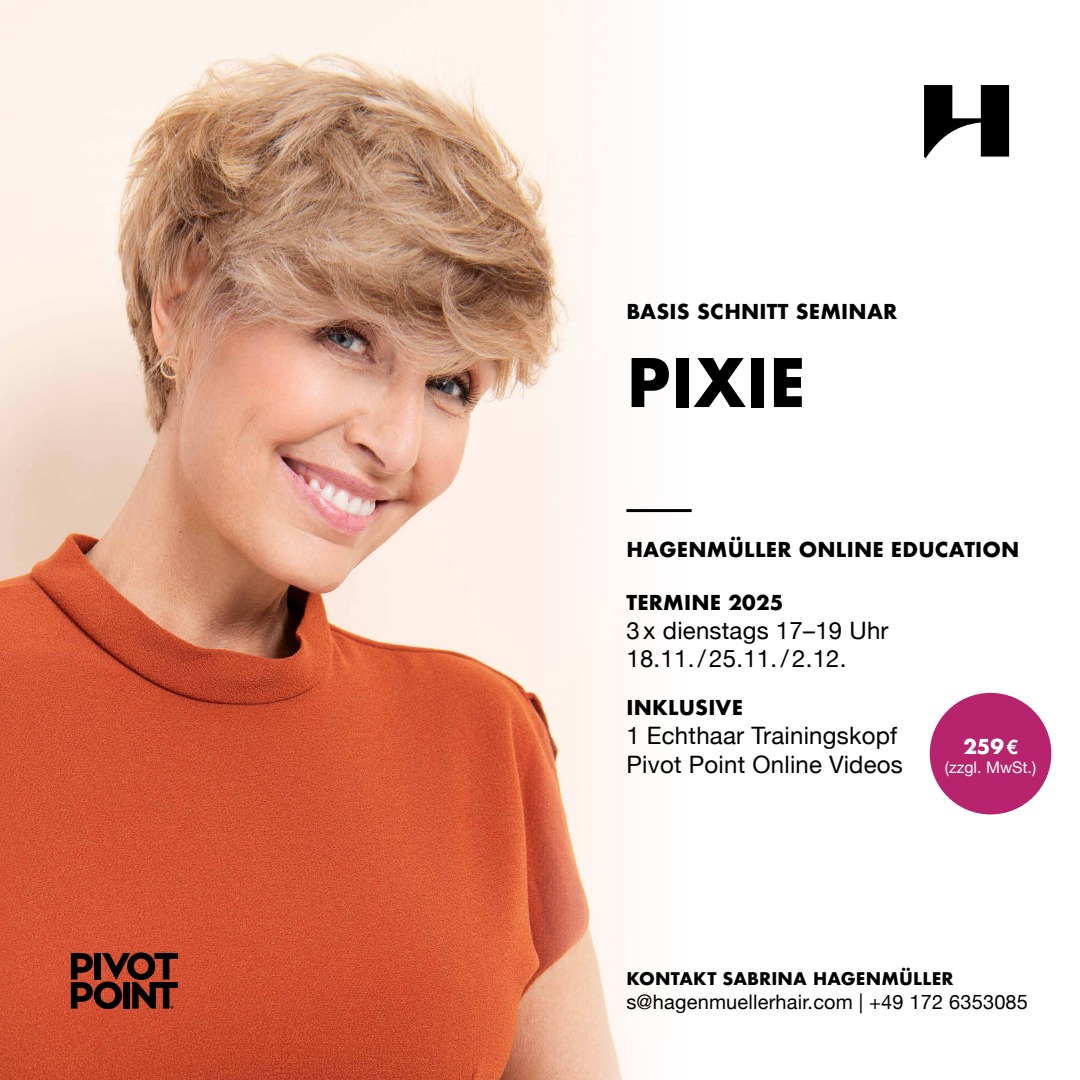
<style>
.page{position:relative;width:1080px;height:1080px;background:#fff}
.page>*{position:absolute;margin:0;border:0;box-sizing:border-box;transform-origin:0 0}
.t1{font:700 65px "Futura";color:#000}
.t2{font:24px/28.8px "Helvetica Neue";letter-spacing:.01em;color:#000}
.t3{font:700 20px "Futura";letter-spacing:.01em;color:#000}
.t4{font:20px "Helvetica Neue";letter-spacing:.01em;color:#000}
.t5{font:700 20px "Futura";color:#fff}
.t6{font:700 17px "Futura";letter-spacing:.01em;color:#000}
.t7{font:16px "Helvetica Neue";color:#fff}
.s1{font-family:"Helvetica Neue"}
</style>
<div class="page">
<img style="left:0;top:0;width:692px;height:1080px">
<hr style="left:626px;top:509px;width:66px;height:3px;background:#000">
<svg style="left:71px;top:952px;width:107px;height:57px;background:#622517"></svg>
<div style="left:930px;top:693px;width:121px;height:121px;background:#b8236d;border-radius:50%"></div>
<svg style="left:924px;top:85px;width:85px;height:73px"></svg>
<p class="t3" style="left:626px;top:297px;width:272px">BASIS SCHNITT SEMINAR</p>
<h1 class="t1" style="left:626px;top:336px;width:181px">PIXIE</h1>
<p class="t3" style="left:626px;top:535px;width:395px">HAGENMÜLLER ONLINE EDUCATION</p>
<p class="t3" style="left:626px;top:588px;width:159px">TERMINE 2025</p>
<p class="t2" style="left:626px;top:617px;width:264px">3 x dienstags 17–19 Uhr<br>18.11./ 25.11./ 2.12.</p>
<p class="t3" style="left:626px;top:693px;width:118px">INKLUSIVE</p>
<p class="t2" style="left:626px;top:723px;width:278px">1 Echthaar Trainingskopf<br>Pivot Point Online Videos</p>
<p class="t5" style="left:963px;top:732px;width:56px">259<span class="s1">€</span></p>
<p class="t7" style="left:945px;top:756px;width:93px">(zzgl. MwSt.)</p>
<p class="t6" style="left:626px;top:966px;width:329px">KONTAKT SABRINA HAGENMÜLLER</p>
<p class="t4" style="left:626px;top:988px;width:403px">s@hagenmuellerhair.com | +49 172 6353085</p>
</div>
